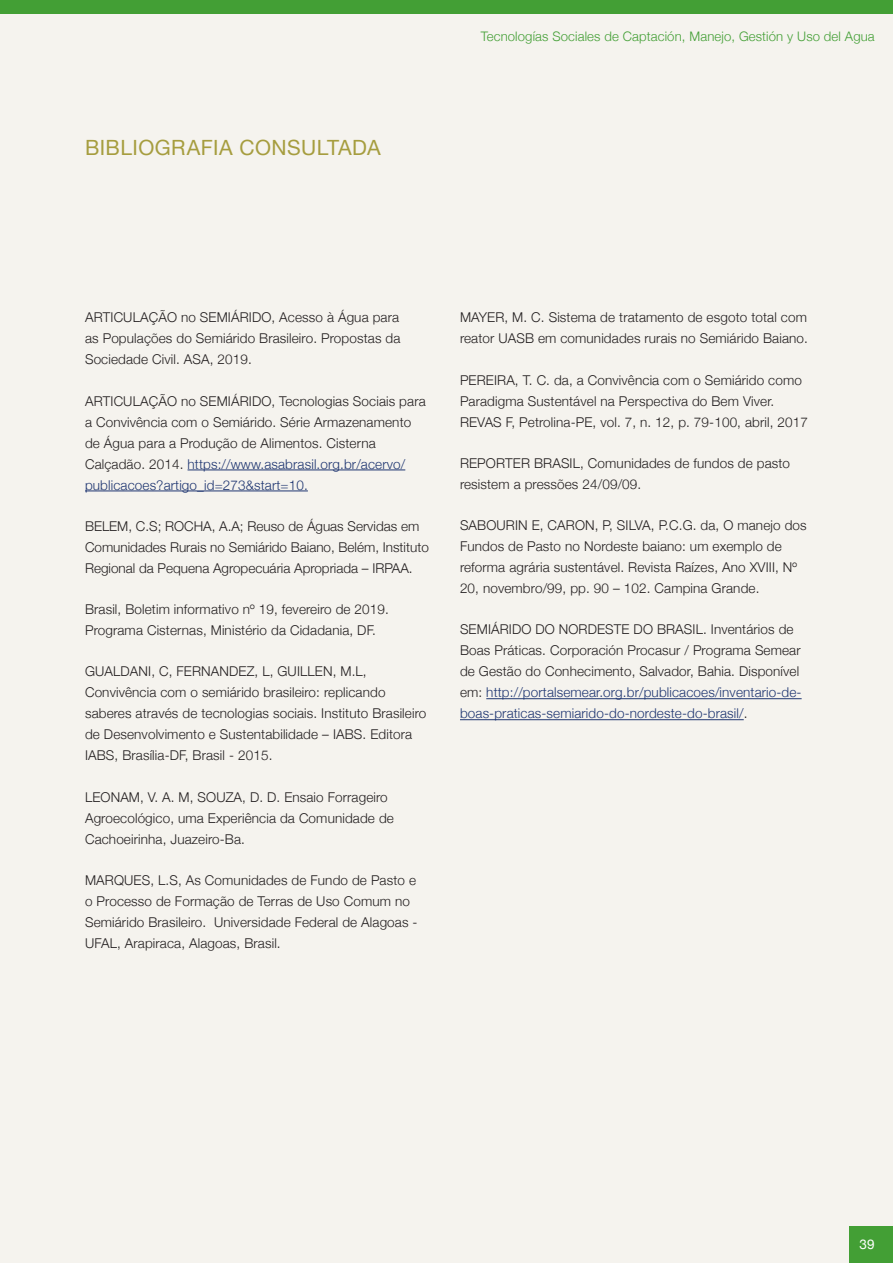
<style>
.page{position:relative;width:893px;height:1263px;background:#f5f3ee}
.page>*{position:absolute;margin:0;border:0;box-sizing:border-box;transform-origin:0 0}
.Section{font:21px "Helvetica Neue";letter-spacing:.02em;color:#a69d3f}
._1__Runing_Text{font:300 13.5px/21px "Helvetica Neue";letter-spacing:.01em;color:#231f20}
.t1{font:13.5px "Helvetica Neue";color:#fff}
.t2{font:300 13.2px "Helvetica Neue";letter-spacing:.01em;color:#439f35}
.s1{color:#1f3671}
</style>
<div class="page">
<div style="left:849px;top:1225px;width:44px;height:38px;background:#439f35"></div>
<div style="left:0;top:0;width:893px;height:14px;background:#439f35"></div>
<hr style="left:188px;top:470px;width:217px;height:1px;background:#1f3671">
<hr style="left:85px;top:491px;width:223px;height:1px;background:#1f3671">
<hr style="left:486px;top:698px;width:316px;height:1px;background:#1f3671">
<hr style="left:460px;top:719px;width:284px;height:1px;background:#1f3671">
<p class="Section" style="left:85px;top:132px;width:297px">BIBLIOGRAFIA CONSULTADA</p>
<p class="t2" style="left:481px;top:26px;width:395px">Tecnologías Sociales de Captación, Manejo, Gestión y Uso del Agua</p>
<p class="_1__Runing_Text" style="left:85px;top:306px;width:317px;text-align:justify">ARTICULAÇÃO no SEMIÁRIDO, Acesso à Água para as Populações do Semiárido Brasileiro. Propostas da Sociedade Civil. ASA, 2019.</p>
<p class="_1__Runing_Text" style="left:85px;top:389px;width:342px">ARTICULAÇÃO no SEMIÁRIDO, Tecnologias Sociais para a Convivência com o Semiárido. Série Armazenamento de Água para a Produção de Alimentos. Cisterna Calçadão. 2014. <span class="s1">https://www.asabrasil.org.br/acervo/ publicacoes?artigo_id=273&amp;start=10.</span></p>
<p class="_1__Runing_Text" style="left:85px;top:514px;width:345px">BELEM, C.S; ROCHA, A.A; Reuso de Águas Servidas em<br>Comunidades Rurais no Semiárido Baiano, Belém, Instituto<br>Regional da Pequena Agropecuária Apropriada – IRPAA.</p>
<p class="_1__Runing_Text" style="left:85px;top:598px;width:305px">Brasil, Boletim informativo nº 19, fevereiro de 2019.<br>Programa Cisternas, Ministério da Cidadania, DF.</p>
<p class="_1__Runing_Text" style="left:85px;top:660px;width:343px">GUALDANI, C, FERNANDEZ, L, GUILLEN, M.L, Convivência com o semiárido brasileiro: replicando saberes através de tecnologias sociais. Instituto Brasileiro de Desenvolvimento e Sustentabilidade – IABS. Editora IABS, Brasília-DF, Brasil - 2015.</p>
<p class="_1__Runing_Text" style="left:85px;top:785px;width:310px">LEONAM, V. A. M, SOUZA, D. D. Ensaio Forrageiro<br>Agroecológico, uma Experiência da Comunidade de<br>Cachoeirinha, Juazeiro-Ba.</p>
<p class="_1__Runing_Text" style="left:85px;top:868px;width:334px">MARQUES, L.S, As Comunidades de Fundo de Pasto e o Processo de Formação de Terras de Uso Comum no Semiárido Brasileiro. Universidade Federal de Alagoas - UFAL, Arapiraca, Alagoas, Brasil.</p>
<p class="_1__Runing_Text" style="left:460px;top:306px;width:349px">MAYER, M. C. Sistema de tratamento de esgoto total com reator UASB em comunidades rurais no Semiárido Baiano.</p>
<p class="_1__Runing_Text" style="left:460px;top:368px;width:349px">PEREIRA, T. C. da, a Convivência com o Semiárido como<br>Paradigma Sustentável na Perspectiva do Bem Viver.<br>REVAS F, Petrolina-PE, vol. 7, n. 12, p. 79-100, abril, 2017</p>
<p class="_1__Runing_Text" style="left:460px;top:451px;width:332px">REPORTER BRASIL, Comunidades de fundos de pasto resistem a pressões 24/09/09.</p>
<p class="_1__Runing_Text" style="left:460px;top:514px;width:348px">SABOURIN E, CARON, P, SILVA, P.C.G. da, O manejo dos Fundos de Pasto no Nordeste baiano: um exemplo de reforma agrária sustentável. Revista Raízes, Ano XVIII, Nº 20, novembro/99, pp. 90 – 102. Campina Grande.</p>
<p class="_1__Runing_Text" style="left:460px;top:618px;width:343px">SEMIÁRIDO DO NORDESTE DO BRASIL. Inventários de Boas Práticas. Corporación Procasur / Programa Semear de Gestão do Conhecimento, Salvador, Bahia. Disponível em: <span class="s1">http://portalsemear.org.br/publicacoes/inventario-de&shy;boas-praticas-semiarido-do-nordeste-do-brasil/</span>.</p>
<p class="t1" style="left:860px;top:1234px;width:17px">39</p>
</div>
